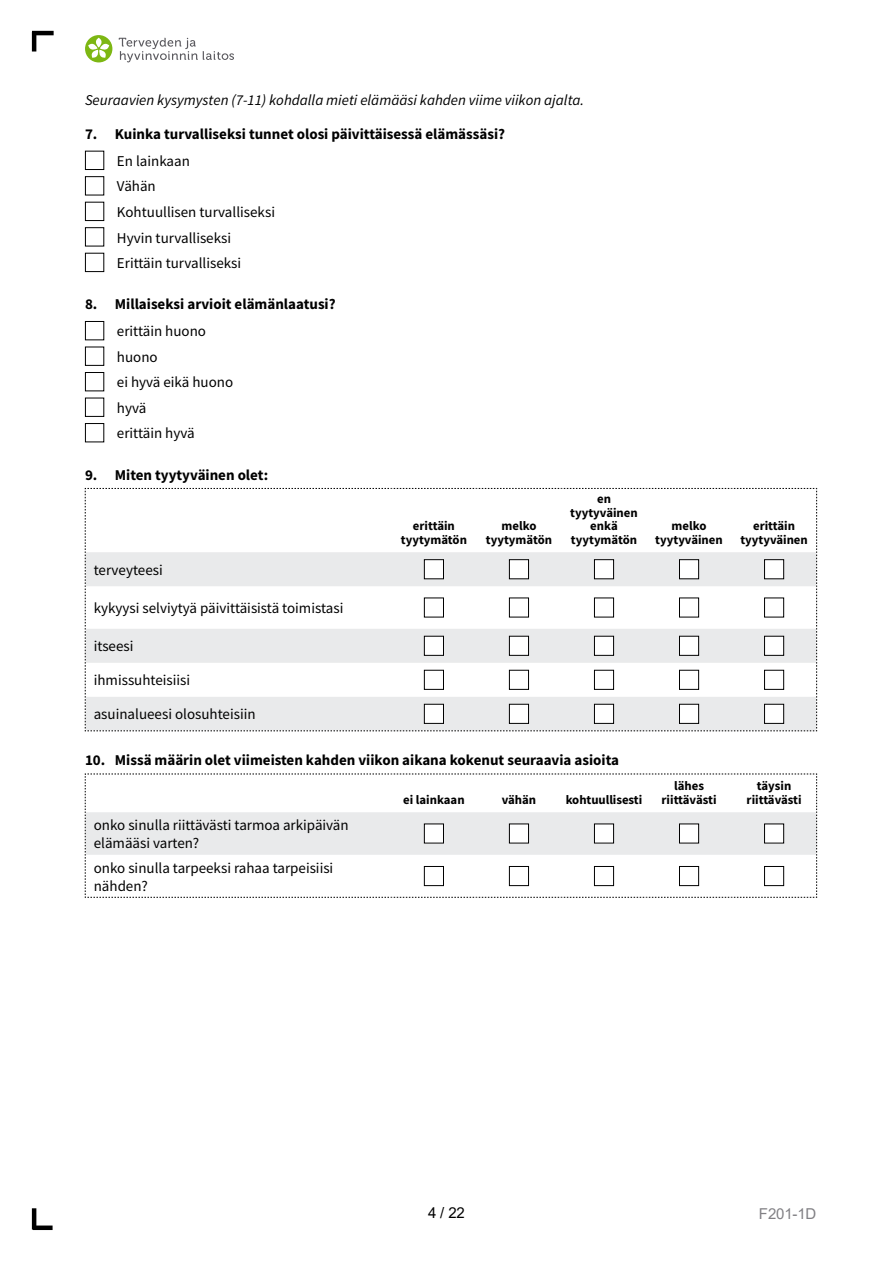
<style>
.page{position:relative;width:893px;height:1263px;background:#fff}
.page>*{position:absolute;margin:0;border:0;box-sizing:border-box;transform-origin:0 0}
.t1{font:15px/25.5px "Source Sans Pro";color:#000}
.t2{font:700 15px "Source Sans Pro";color:#000}
.t3{font:italic 15px "Source Sans Pro";color:#000}
.t4{font:15px "Arial";letter-spacing:-.01em;color:#818084}
.t5{font:15px "Arial";color:#000}
.t6{font:700 12.75px/13.5px "Source Sans Pro";color:#000;text-align:center}
</style>
<div class="page">
<hr style="left:32px;top:1208px;width:4px;height:21px;background:#000">
<div style="left:33px;top:1225px;width:20px;height:5px;background:#000"></div>
<hr style="left:32px;top:31px;width:22px;height:4px;background:#000">
<hr style="left:32px;top:32px;width:4px;height:20px;background:#000">
<div style="left:85px;top:35px;width:27px;height:27px;background:#7db713;border-radius:50%"></div>
<svg style="left:88px;top:38px;width:21px;height:20px"></svg>
<svg style="left:119px;top:38px;width:115px;height:24px"></svg>
<div style="left:85px;top:151px;width:19px;height:19px;border:1px solid #000"></div>
<div style="left:85px;top:176px;width:19px;height:19px;border:1px solid #000"></div>
<div style="left:85px;top:202px;width:19px;height:19px;border:1px solid #000"></div>
<div style="left:85px;top:227px;width:19px;height:19px;border:1px solid #000"></div>
<div style="left:85px;top:253px;width:19px;height:19px;border:1px solid #000"></div>
<div style="left:85px;top:321px;width:19px;height:19px;border:1px solid #000"></div>
<div style="left:85px;top:347px;width:19px;height:19px;border:1px solid #000"></div>
<div style="left:85px;top:372px;width:19px;height:19px;border:1px solid #000"></div>
<div style="left:85px;top:398px;width:19px;height:19px;border:1px solid #000"></div>
<div style="left:85px;top:423px;width:19px;height:19px;border:1px solid #000"></div>
<svg style="left:85px;top:488px;width:732px;height:243px"></svg>
<div style="left:424px;top:560px;width:19px;height:19px;background:#fff"></div>
<div style="left:424px;top:559px;width:20px;height:20px;border:1px solid #000"></div>
<div style="left:509px;top:560px;width:19px;height:19px;background:#fff"></div>
<div style="left:509px;top:559px;width:20px;height:20px;border:1px solid #000"></div>
<div style="left:594px;top:560px;width:20px;height:19px;background:#fff"></div>
<div style="left:594px;top:559px;width:20px;height:20px;border:1px solid #000"></div>
<div style="left:679px;top:560px;width:20px;height:19px;background:#fff"></div>
<div style="left:679px;top:559px;width:20px;height:20px;border:1px solid #000"></div>
<div style="left:764px;top:560px;width:20px;height:19px;background:#fff"></div>
<div style="left:764px;top:559px;width:20px;height:20px;border:1px solid #000"></div>
<div style="left:424px;top:598px;width:19px;height:19px;background:#fff"></div>
<div style="left:424px;top:597px;width:20px;height:20px;border:1px solid #000"></div>
<div style="left:509px;top:598px;width:19px;height:19px;background:#fff"></div>
<div style="left:509px;top:597px;width:20px;height:20px;border:1px solid #000"></div>
<div style="left:594px;top:598px;width:20px;height:19px;background:#fff"></div>
<div style="left:594px;top:597px;width:20px;height:20px;border:1px solid #000"></div>
<div style="left:679px;top:598px;width:20px;height:19px;background:#fff"></div>
<div style="left:679px;top:597px;width:20px;height:20px;border:1px solid #000"></div>
<div style="left:764px;top:598px;width:20px;height:19px;background:#fff"></div>
<div style="left:764px;top:597px;width:20px;height:20px;border:1px solid #000"></div>
<div style="left:424px;top:636px;width:19px;height:19px;background:#fff"></div>
<div style="left:424px;top:636px;width:20px;height:20px;border:1px solid #000"></div>
<div style="left:509px;top:636px;width:19px;height:19px;background:#fff"></div>
<div style="left:509px;top:636px;width:20px;height:20px;border:1px solid #000"></div>
<div style="left:594px;top:636px;width:20px;height:19px;background:#fff"></div>
<div style="left:594px;top:636px;width:20px;height:20px;border:1px solid #000"></div>
<div style="left:679px;top:636px;width:20px;height:19px;background:#fff"></div>
<div style="left:679px;top:636px;width:20px;height:20px;border:1px solid #000"></div>
<div style="left:764px;top:636px;width:20px;height:19px;background:#fff"></div>
<div style="left:764px;top:636px;width:20px;height:20px;border:1px solid #000"></div>
<div style="left:424px;top:670px;width:19px;height:19px;background:#fff"></div>
<div style="left:424px;top:670px;width:20px;height:20px;border:1px solid #000"></div>
<div style="left:509px;top:670px;width:19px;height:19px;background:#fff"></div>
<div style="left:509px;top:670px;width:20px;height:20px;border:1px solid #000"></div>
<div style="left:594px;top:670px;width:20px;height:19px;background:#fff"></div>
<div style="left:594px;top:670px;width:20px;height:20px;border:1px solid #000"></div>
<div style="left:679px;top:670px;width:20px;height:19px;background:#fff"></div>
<div style="left:679px;top:670px;width:20px;height:20px;border:1px solid #000"></div>
<div style="left:764px;top:670px;width:20px;height:19px;background:#fff"></div>
<div style="left:764px;top:670px;width:20px;height:20px;border:1px solid #000"></div>
<div style="left:424px;top:704px;width:19px;height:19px;background:#fff"></div>
<div style="left:424px;top:704px;width:20px;height:20px;border:1px solid #000"></div>
<div style="left:509px;top:704px;width:19px;height:19px;background:#fff"></div>
<div style="left:509px;top:704px;width:20px;height:20px;border:1px solid #000"></div>
<div style="left:594px;top:704px;width:20px;height:19px;background:#fff"></div>
<div style="left:594px;top:704px;width:20px;height:20px;border:1px solid #000"></div>
<div style="left:679px;top:704px;width:20px;height:19px;background:#fff"></div>
<div style="left:679px;top:704px;width:20px;height:20px;border:1px solid #000"></div>
<div style="left:764px;top:704px;width:20px;height:19px;background:#fff"></div>
<div style="left:764px;top:704px;width:20px;height:20px;border:1px solid #000"></div>
<svg style="left:85px;top:774px;width:732px;height:124px"></svg>
<div style="left:424px;top:824px;width:19px;height:19px;background:#fff"></div>
<div style="left:424px;top:823px;width:20px;height:20px;border:1px solid #000"></div>
<div style="left:509px;top:824px;width:19px;height:19px;background:#fff"></div>
<div style="left:509px;top:823px;width:20px;height:20px;border:1px solid #000"></div>
<div style="left:594px;top:824px;width:20px;height:19px;background:#fff"></div>
<div style="left:594px;top:823px;width:20px;height:20px;border:1px solid #000"></div>
<div style="left:679px;top:824px;width:20px;height:19px;background:#fff"></div>
<div style="left:679px;top:823px;width:20px;height:20px;border:1px solid #000"></div>
<div style="left:764px;top:824px;width:20px;height:19px;background:#fff"></div>
<div style="left:764px;top:823px;width:20px;height:20px;border:1px solid #000"></div>
<div style="left:424px;top:866px;width:19px;height:19px;background:#fff"></div>
<div style="left:424px;top:866px;width:20px;height:20px;border:1px solid #000"></div>
<div style="left:509px;top:866px;width:19px;height:19px;background:#fff"></div>
<div style="left:509px;top:866px;width:20px;height:20px;border:1px solid #000"></div>
<div style="left:594px;top:866px;width:20px;height:19px;background:#fff"></div>
<div style="left:594px;top:866px;width:20px;height:20px;border:1px solid #000"></div>
<div style="left:679px;top:866px;width:20px;height:19px;background:#fff"></div>
<div style="left:679px;top:866px;width:20px;height:20px;border:1px solid #000"></div>
<div style="left:764px;top:866px;width:20px;height:19px;background:#fff"></div>
<div style="left:764px;top:866px;width:20px;height:20px;border:1px solid #000"></div>
<p class="t3" style="left:85px;top:90px;width:501px">Seuraavien kysymysten (7-11) kohdalla mieti elämääsi kahden viime viikon ajalta.</p>
<p class="t2" style="left:85px;top:124px;width:422px">7. Kuinka turvalliseksi tunnet olosi päivittäisessä elämässäsi?</p>
<p class="t1" style="left:117px;top:148px;width:160px">En lainkaan<br>Vähän<br>Kohtuullisen turvalliseksi<br>Hyvin turvalliseksi<br>Erittäin turvalliseksi</p>
<p class="t2" style="left:85px;top:294px;width:252px">8. Millaiseksi arvioit elämänlaatusi?</p>
<p class="t1" style="left:117px;top:318px;width:118px">erittäin huono huono<br>ei hyvä eikä huono hyvä<br>erittäin hyvä</p>
<p class="t2" style="left:85px;top:465px;width:185px">9. Miten tyytyväinen olet:</p>
<p class="t6" style="left:401px;top:519px;width:68px">erittäin tyytymätön</p>
<p class="t6" style="left:486px;top:519px;width:68px">melko tyytymätön</p>
<p class="t6" style="left:570px;top:492px;width:69px">en tyytyväinen enkä tyytymätön</p>
<p class="t1" style="left:94px;top:557px;width:71px">terveyteesi</p>
<p class="t1" style="left:94px;top:595px;width:251px">kykyysi selviytyä päivittäisistä toimistasi</p>
<p class="t1" style="left:94px;top:634px;width:41px">itseesi</p>
<p class="t1" style="left:94px;top:668px;width:98px">ihmissuhteisiisi</p>
<p class="t1" style="left:94px;top:702px;width:163px">asuinalueesi olosuhteisiin</p>
<p class="t2" style="left:85px;top:750px;width:535px">10. Missä määrin olet viimeisten kahden viikon aikana kokenut seuraavia asioita</p>
<p class="t6" style="left:403px;top:792px;width:63px">ei lainkaan</p>
<p class="t6" style="left:502px;top:792px;width:36px">vähän</p>
<p class="t6" style="left:566px;top:792px;width:78px">kohtuullisesti</p>
<p class="t1" style="left:94px;top:816px;width:256px;line-height:18px">onko sinulla riittävästi tarmoa arkipäivän elämääsi varten?</p>
<p class="t1" style="left:94px;top:858px;width:241px;line-height:18px">onko sinulla tarpeeksi rahaa tarpeisiisi nähden?</p>
<p class="t6" style="left:655px;top:519px;width:69px">melko tyytyväinen</p>
<p class="t6" style="left:740px;top:519px;width:69px">erittäin tyytyväinen</p>
<p class="t6" style="left:661px;top:779px;width:57px">lähes riittävästi</p>
<p class="t6" style="left:747px;top:779px;width:57px">täysin riittävästi</p>
<p class="t5" style="left:428px;top:1203px;width:38px">4 / 22</p>
<p class="t4" style="left:759px;top:1203px;width:59px">F201-1D</p>
</div>
